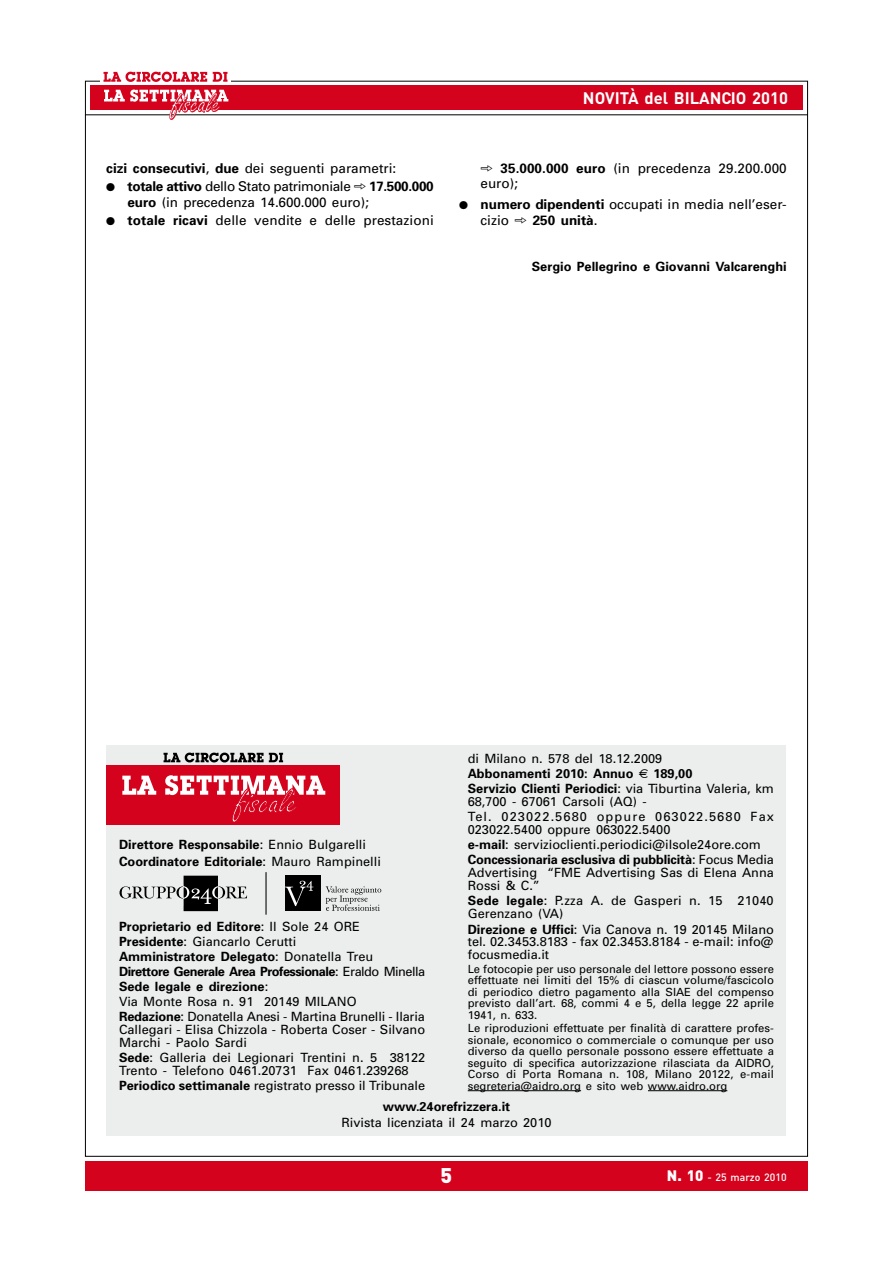
<style>
.page{position:relative;width:893px;height:1263px;background:#fff}
.page>*{position:absolute;margin:0;border:0;box-sizing:border-box;transform-origin:0 0}
.t1{font:900 21px "DIN";color:#fff}
.t2{font:700 16.5px "DIN";color:#fff}
.t3{font:13.5px/15.8px "Univers";color:#000}
.t4{font:13.5px "Univers";letter-spacing:-.025em;color:#000}
.t5{font:700 13.5px "Univers";color:#000}
.t6{font:12.75px/15px "Univers";color:#000}
.t7{font:700 12.75px/15.1px "Univers";color:#000}
.t8{font:12.75px/15.1px "Univers";letter-spacing:.085em;color:#000}
.t9{font:11.25px/11.4px "Univers";color:#000;text-align:justify}
.t10{font:500 10.5px "DIN";color:#fff}
.s1{font-weight:700}
.s2{font-weight:400}
.s3{font-family:"Euro Sig";font-weight:400}
.s4{font-weight:900;font-size:15px}
</style>
<div class="page">
<hr style="left:85px;top:114px;width:723px;height:1px;background:#000">
<div style="left:90px;top:86px;width:713px;height:24px;background:#d4021d"></div>
<div style="left:85px;top:1161px;width:723px;height:30px;background:#d4021d"></div>
<svg style="left:104px;top:89px;width:124px;height:31px"></svg>
<svg style="left:104px;top:72px;width:103px;height:10px"></svg>
<svg style="left:213px;top:72px;width:14px;height:10px"></svg>
<div style="left:107px;top:745px;width:679px;height:390px;background:#eceded"></div>
<hr style="left:468px;top:1090px;width:113px;height:1px;background:#000">
<hr style="left:648px;top:1090px;width:79px;height:1px;background:#000">
<div style="left:106px;top:765px;width:234px;height:60px;background:#d4021d"></div>
<svg style="left:122px;top:776px;width:34px;height:19px"></svg>
<svg style="left:164px;top:752px;width:119px;height:10px"></svg>
<svg style="left:165px;top:775px;width:160px;height:47px"></svg>
<div style="left:285px;top:876px;width:35px;height:35px;background:#000"></div>
<svg style="left:285px;top:881px;width:28px;height:25px"></svg>
<svg style="left:326px;top:886px;width:55px;height:25px"></svg>
<svg style="left:120px;top:876px;width:127px;height:35px"></svg>
<hr style="left:265px;top:872px;width:2px;height:43px;background:#000">
<p class="t3" style="left:106px;top:160px;width:291px"><span class="s1">cizi consecutivi</span>, <span class="s1">due</span> dei seguenti parametri:</p>
<p class="t4" style="left:106px;top:178px;width:246px">● <span class="s1">totale attivo</span> dello Stato patrimoniale</p>
<p class="t5" style="left:369px;top:177px;width:66px">17.500.000</p>
<p class="t3" style="left:128px;top:194px;width:243px"><span class="s1">euro</span> (in precedenza 14.600.000 euro);</p>
<p class="t3" style="left:106px;top:212px;width:329px">● <span class="s1">totale ricavi</span> delle vendite e delle prestazioni</p>
<p class="t2" style="left:583px;top:87px;width:207px">NOVITÀ DEL BILANCIO 2010</p>
<p class="t3" style="left:480px;top:160px;width:308px;text-indent:20px"><span class="s1">35.000.000 euro</span> (in precedenza 29.200.000 euro);</p>
<p class="t3" style="left:480px;top:196px;width:308px;text-indent:-21px">● <span class="s1">numero dipendenti</span> occupati in media nell’eser&shy;cizio</p>
<p class="t5" style="left:533px;top:211px;width:66px">250 unità<span class="s2">.</span></p>
<p class="t7" style="left:532px;top:258px;width:256px">Sergio Pellegrino e Giovanni Valcarenghi</p>
<p class="t7" style="left:468px;top:750px;width:308px"><span class="s2">di Milano n. 578 del 18.12.2009<br></span>Abbonamenti 2010: Annuo <span class="s3">e</span> 189,00<br>Servizio Clienti Periodici<span class="s2">: via Tiburtina Valeria, km</span></p>
<p class="t8" style="left:468px;top:794px;width:308px">68,700 - 67061 Carsoli (AQ) -<br>Tel. 023022.5680 oppure 063022.5680 Fax</p>
<p class="t6" style="left:468px;top:822px;width:308px">023022.5400 oppure 063022.5400<br><span class="s1">e-mail</span>: servizioclienti.periodici@ilsole24ore.com<br><span class="s1">Concessionaria esclusiva di pubblicità</span>: Focus Media</p>
<p class="t6" style="left:468px;top:866px;width:308px;line-height:12.9px">Advertising “FME Advertising Sas di Elena Anna<br>Rossi &amp; C.”</p>
<p class="t6" style="left:468px;top:894px;width:307px;line-height:12.9px"><span class="s1">Sede legale</span>: P.zza A. de Gasperi n. 15 21040<br>Gerenzano (VA)</p>
<p class="t6" style="left:468px;top:922px;width:308px;line-height:12.9px;text-align:justify"><span class="s1">Direzione e Uffici</span>: Via Canova n. 19 20145 Milano tel. 02.3453.8183 - fax 02.3453.8184 - e-mail: info@ focusmedia.it</p>
<p class="t9" style="left:468px;top:963px;width:308px">Le fotocopie per uso personale del lettore possono essere effettuate nei limiti del 15% di ciascun volume/fascicolo di periodico dietro pagamento alla SIAE del compenso previsto dall’art. 68, commi 4 e 5, della legge 22 aprile 1941, n. 633.</p>
<p class="t9" style="left:468px;top:1022px;width:308px">Le riproduzioni effettuate per finalità di carattere profes&shy;sionale, economico o commerciale o comunque per uso diverso da quello personale possono essere effettuate a seguito di specifica autorizzazione rilasciata da AIDRO, Corso di Porta Romana n. 108, Milano 20122, e-mail segreteria@aidro.org e sito web www.aidro.org</p>
<p class="t7" style="left:383px;top:1099px;width:129px">www.24orefrizzera.it</p>
<p class="t6" style="left:341px;top:1115px;width:212px">Rivista licenziata il 24 marzo 2010</p>
<p class="t7" style="left:119px;top:835px;width:263px;line-height:17.1px">Direttore Responsabile<span class="s2">: Ennio Bulgarelli<br></span>Coordinatore Editoriale<span class="s2">: Mauro Rampinelli</span></p>
<p class="t6" style="left:119px;top:918px;width:308px"><span class="s1">Proprietario ed Editore</span>: Il Sole 24 ORE <span class="s1">Presidente</span>: Giancarlo Cerutti<br><span class="s1">Amministratore Delegato</span>: Donatella Treu <span class="s1">Direttore Generale Area Professionale</span>: Eraldo Minella <span class="s1">Sede legale e direzione</span>:<br>Via Monte Rosa n. 91 20149 MILANO<br><span class="s1">Redazione</span>: Donatella Anesi - Martina Brunelli - Ilaria</p>
<p class="t6" style="left:119px;top:1022px;width:308px;line-height:12.9px">Callegari - Elisa Chizzola - Roberta Coser - Silvano<br>Marchi - Paolo Sardi</p>
<p class="t6" style="left:119px;top:1050px;width:308px;line-height:12.9px"><span class="s1">Sede</span>: Galleria dei Legionari Trentini n. 5 38122<br>Trento - Telefono 0461.20731 Fax 0461.239268</p>
<p class="t6" style="left:119px;top:1077px;width:308px"><span class="s1">Periodico settimanale</span> registrato presso il Tribunale</p>
<h1 class="t1" style="left:441px;top:1161px;width:13px">5</h1>
<p class="t10" style="left:667px;top:1170px;width:121px"><span class="s4">N. 10</span> - 25 marzo 2010</p>
</div>
